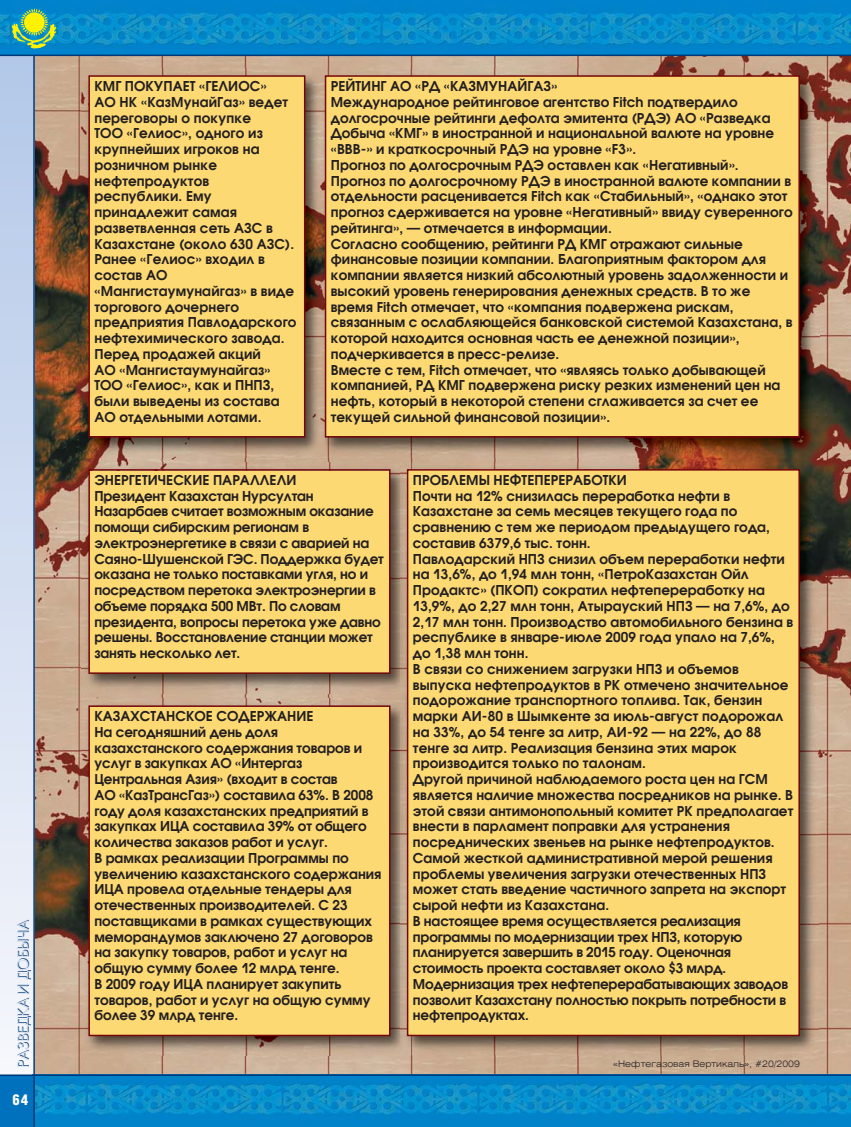
<style>
.page{position:relative;width:851px;height:1127px;background:#fff}
.page>*{position:absolute;margin:0;border:0;box-sizing:border-box;transform-origin:0 0}
.t1{font:15px "Futura Futuris Shadow C";color:#003876}
.t2{font:900 15px "Helios Cond";color:#fff}
.t3{font:600 13.5px/15.8px "Avant Garde Gothic C";letter-spacing:.005em;color:#231f20}
.t4{font:300 9px "Helios Ext";color:#231f20}
</style>
<div class="page">
<img style="left:35px;top:56px;width:815px;height:1018px">
<img style="left:82px;top:69px;width:737px;height:388px">
<div style="left:90px;top:77px;width:214px;height:359px;background:#fdd974"></div>
<div style="left:88px;top:75px;width:217px;height:363px;border:2px solid #750709"></div>
<img style="left:81px;top:699px;width:329px;height:357px">
<div style="left:90px;top:707px;width:299px;height:328px;background:#fdd974"></div>
<div style="left:88px;top:705px;width:302px;height:331px;border:2px solid #750709"></div>
<img style="left:81px;top:463px;width:319px;height:230px">
<div style="left:90px;top:471px;width:299px;height:201px;background:#fdd974"></div>
<div style="left:88px;top:469px;width:302px;height:205px;border:2px solid #750709"></div>
<div style="left:326px;top:77px;width:472px;height:359px;background:#fdd974"></div>
<div style="left:325px;top:75px;width:474px;height:363px;border:2px solid #750709"></div>
<img style="left:400px;top:463px;width:419px;height:592px">
<div style="left:408px;top:471px;width:390px;height:564px;background:#fdd974"></div>
<div style="left:407px;top:469px;width:392px;height:567px;border:2px solid #750709"></div>
<div style="left:0;top:0;width:34px;height:1127px;background:linear-gradient(to bottom,#aec5e7,#f9f9fd)"></div>
<svg style="left:35px;top:1076px;width:815px;height:51px;background:#0689c9"></svg>
<div style="left:0;top:1075px;width:34px;height:52px;background:#0071bc"></div>
<hr style="left:33px;top:55px;width:2px;height:1072px;background:#003876">
<img style="left:0;top:0;width:850px;height:55px">
<img style="left:12px;top:9px;width:44px;height:40px">
<hr style="left:0;top:1074px;width:850px;height:2px;background:#003876">
<hr style="left:0;top:55px;width:850px;height:1px;background:#003876">
<p class="t1" style="left:17px;top:1068px;width:149px;rotate:-90deg">РАЗВЕДКА И ДОБЫЧА</p>
<p class="t2" style="left:12px;top:1094px;width:17px">64</p>
<p class="t3" style="left:94px;top:80px;width:204px">КМГ ПОКУПАЕТ «ГЕЛИОС»<br>АО НК «КазМунайГаз» ведет переговоры о покупке<br>ТОО «Гелиос», одного из крупнейших игроков на розничном рынке нефтепродуктов республики. Ему принадлежит самая разветвленная сеть АЗС в<br>Казахстане (около 630 АЗС).<br>Ранее «Гелиос» входил в состав АО «Мангистаумунайгаз» в виде торгового дочернего предприятия Павлодарского нефтехимического завода.<br>Перед продажей акций<br>АО «Мангистаумунайгаз»<br>ТОО «Гелиос», как и ПНПЗ, были выведены из состава<br>АО отдельными лотами.</p>
<p class="t3" style="left:331px;top:80px;width:463px">РЕЙТИНГ АО «РД «КАЗМУНАЙГАЗ»<br>Международное рейтинговое агентство Fitch подтвердило долгосрочные рейтинги дефолта эмитента (РДЭ) АО «Разведка Добыча «КМГ» в иностранной и национальной валюте на уровне «BBB-» и краткосрочный РДЭ на уровне «F3».<br>Прогноз по долгосрочным РДЭ оставлен как «Негативный».<br>Прогноз по долгосрочному РДЭ в иностранной валюте компании в отдельности расценивается Fitch как «Стабильный», «однако этот прогноз сдерживается на уровне «Негативный» ввиду суверенного рейтинга», — отмечается в информации.<br>Согласно сообщению, рейтинги РД КМГ отражают сильные финансовые позиции компании. Благоприятным фактором для компании является низкий абсолютный уровень задолженности и высокий уровень генерирования денежных средств. В то же время Fitch отмечает, что «компания подвержена рискам, связанным с ослабляющейся банковской системой Казахстана, в которой находится основная часть ее денежной позиции», подчеркивается в пресс-релизе.<br>Вместе с тем, Fitch отмечает, что «являясь только добывающей компанией, РД КМГ подвержена риску резких изменений цен на нефть, который в некоторой степени сглаживается за счет ее текущей сильной финансовой позиции».</p>
<p class="t3" style="left:94px;top:473px;width:291px">ЭНЕРГЕТИЧЕСКИЕ ПАРАЛЛЕЛИ<br>Президент Казахстан Нурсултан Назарбаев считает возможным оказание помощи сибирским регионам в электроэнергетике в связи с аварией на Саяно-Шушенской ГЭС. Поддержка будет оказана не только поставками угля, но и посредством перетока электроэнергии в объеме порядка 500 МВт. По словам президента, вопросы перетока уже давно решены. Восстановление станции может занять несколько лет.</p>
<p class="t3" style="left:94px;top:710px;width:288px">КАЗАХСТАНСКОЕ СОДЕРЖАНИЕ<br>На сегодняшний день доля казахстанского содержания товаров и услуг в закупках АО «Интергаз Центральная Азия» (входит в состав<br>АО «КазТрансГаз») составила 63%. В 2008 году доля казахстанских предприятий в закупках ИЦА составила 39% от общего количества заказов работ и услуг.<br>В рамках реализации Программы по увеличению казахстанского содержания ИЦА провела отдельные тендеры для отечественных производителей. С 23 поставщиками в рамках существующих меморандумов заключено 27 договоров на закупку товаров, работ и услуг на общую сумму более 12 млрд тенге.<br>В 2009 году ИЦА планирует закупить товаров, работ и услуг на общую сумму более 39 млрд тенге.</p>
<p class="t3" style="left:413px;top:473px;width:382px">ПРОБЛЕМЫ НЕФТЕПЕРЕРАБОТКИ<br>Почти на 12% снизилась переработка нефти в Казахстане за семь месяцев текущего года по сравнению с тем же периодом предыдущего года, составив 6379,6 тыс. тонн.<br>Павлодарский НПЗ снизил объем переработки нефти на 13,6%, до 1,94 млн тонн, «ПетроКазахстан Ойл Продактс» (ПКОП) сократил нефтепереработку на 13,9%, до 2,27 млн тонн, Атырауский НПЗ — на 7,6%, до 2,17 млн тонн. Производство автомобильного бензина в республике в январе-июле 2009 года упало на 7,6%, до 1,38 млн тонн.<br>В связи со снижением загрузки НПЗ и объемов выпуска нефтепродуктов в РК отмечено значительное подорожание транспортного топлива. Так, бензин марки АИ-80 в Шымкенте за июль-август подорожал на 33%, до 54 тенге за литр, АИ-92 — на 22%, до 88 тенге за литр. Реализация бензина этих марок производится только по талонам.<br>Другой причиной наблюдаемого роста цен на ГСМ является наличие множества посредников на рынке. В этой связи антимонопольный комитет РК предполагает внести в парламент поправки для устранения посреднических звеньев на рынке нефтепродуктов.<br>Самой жесткой административной мерой решения проблемы увеличения загрузки отечественных НПЗ может стать введение частичного запрета на экспорт сырой нефти из Казахстана.<br>В настоящее время осуществляется реализация программы по модернизации трех НПЗ, которую планируется завершить в 2015 году. Оценочная стоимость проекта составляет около $3 млрд.<br>Модернизация трех нефтеперерабатывающих заводов позволит Казахстану полностью покрыть потребности в нефтепродуктах.</p>
<p class="t4" style="left:613px;top:1060px;width:188px">«Нефтегазовая Вертикаль», #20/2009</p>
</div>
